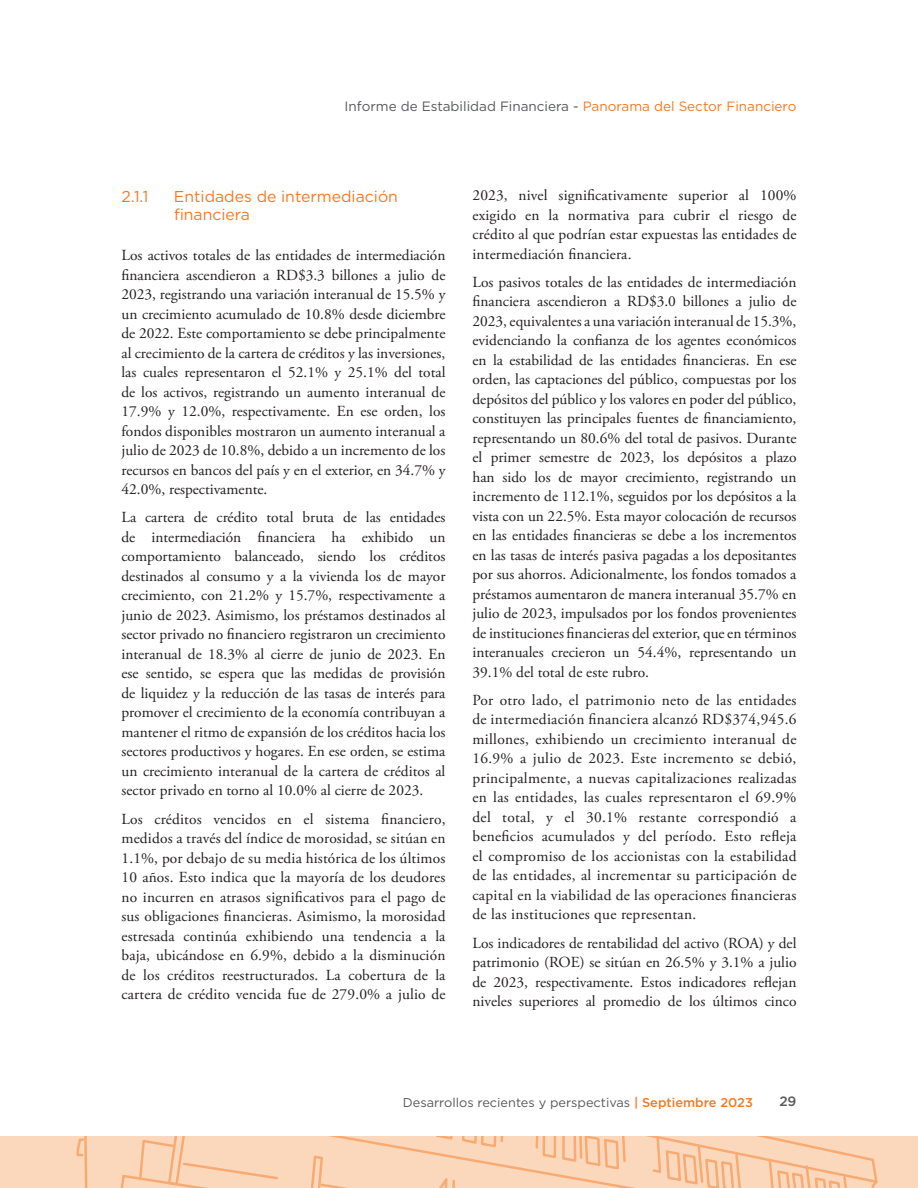
<style>
.page{position:relative;width:918px;height:1188px;background:#fff}
.page>*{position:absolute;margin:0;border:0;box-sizing:border-box;transform-origin:0 0}
.Sub_update{font:15.75px/18.9px "Gotham";color:#f47921}
.TEX{font:15.3px/19.5px "Adobe Garamond Pro";color:#231f20;text-align:justify}
.t1{font:13.5px "Gotham";color:#57585a}
.t2{font:500 13.5px "Gotham";color:#57585a}
.t3{font:12.75px "Gotham";color:#57585a}
.s1{color:#f47921}
.s2{font-weight:500;color:#f47921}
</style>
<div class="page">
<svg style="left:15px;top:1137px;width:901px;height:51px;background:#fad1b3"></svg>
<p class="t1" style="left:345px;top:98px;width:453px">Informe de Estabilidad Financiera - <span class="s1">Panorama del Sector Financiero</span></p>
<p class="Sub_update" style="left:122px;top:186px;width:28px">2.1.1</p>
<p class="Sub_update" style="left:174px;top:186px;width:225px">Entidades de intermediación financiera</p>
<p class="TEX" style="left:122px;top:246px;width:326px">Los activos totales de las entidades de intermediación financiera ascendieron a RD$3.3 billones a julio de 2023, registrando una variación interanual de 15.5% y un crecimiento acumulado de 10.8% desde diciembre de 2022. Este comportamiento se debe principalmente al crecimiento de la cartera de créditos y las inversiones, las cuales representaron el 52.1% y 25.1% del total de los activos, registrando un aumento interanual de 17.9% y 12.0%, respectivamente. En ese orden, los fondos disponibles mostraron un aumento interanual a julio de 2023 de 10.8%, debido a un incremento de los recursos en bancos del país y en el exterior, en 34.7% y 42.0%, respectivamente.</p>
<p class="TEX" style="left:122px;top:508px;width:326px">La cartera de crédito total bruta de las entidades de intermediación financiera ha exhibido un comportamiento balanceado, siendo los créditos destinados al consumo y a la vivienda los de mayor crecimiento, con 21.2% y 15.7%, respectivamente a junio de 2023. Asimismo, los préstamos destinados al sector privado no financiero registraron un crecimiento interanual de 18.3% al cierre de junio de 2023. En ese sentido, se espera que las medidas de provisión de liquidez y la reducción de las tasas de interés para promover el crecimiento de la economía contribuyan a mantener el ritmo de expansión de los créditos hacia los sectores productivos y hogares. En ese orden, se estima un crecimiento interanual de la cartera de créditos al sector privado en torno al 10.0% al cierre de 2023.</p>
<p class="TEX" style="left:122px;top:809px;width:326px">Los créditos vencidos en el sistema financiero, medidos a través del índice de morosidad, se sitúan en 1.1%, por debajo de su media histórica de los últimos 10 años. Esto indica que la mayoría de los deudores no incurren en atrasos significativos para el pago de sus obligaciones financieras. Asimismo, la morosidad estresada continúa exhibiendo una tendencia a la baja, ubicándose en 6.9%, debido a la disminución de los créditos reestructurados. La cobertura de la cartera de crédito vencida fue de 279.0% a julio de</p>
<p class="TEX" style="left:472px;top:186px;width:326px">2023, nivel significativamente superior al 100% exigido en la normativa para cubrir el riesgo de crédito al que podrían estar expuestas las entidades de intermediación financiera.</p>
<p class="TEX" style="left:472px;top:273px;width:326px">Los pasivos totales de las entidades de intermediación financiera ascendieron a RD$3.0 billones a julio de 2023, equivalentes a una variación interanual de 15.3%, evidenciando la confianza de los agentes económicos en la estabilidad de las entidades financieras. En ese orden, las captaciones del público, compuestas por los depósitos del público y los valores en poder del público, constituyen las principales fuentes de financiamiento, representando un 80.6% del total de pasivos. Durante el primer semestre de 2023, los depósitos a plazo han sido los de mayor crecimiento, registrando un incremento de 112.1%, seguidos por los depósitos a la vista con un 22.5%. Esta mayor colocación de recursos en las entidades financieras se debe a los incrementos en las tasas de interés pasiva pagadas a los depositantes por sus ahorros. Adicionalmente, los fondos tomados a préstamos aumentaron de manera interanual 35.7% en julio de 2023, impulsados por los fondos provenientes de instituciones financieras del exterior, que en términos interanuales crecieron un 54.4%, representando un 39.1% del total de este rubro.</p>
<p class="TEX" style="left:472px;top:691px;width:326px">Por otro lado, el patrimonio neto de las entidades de intermediación financiera alcanzó RD$374,945.6 millones, exhibiendo un crecimiento interanual de 16.9% a julio de 2023. Este incremento se debió, principalmente, a nuevas capitalizaciones realizadas en las entidades, las cuales representaron el 69.9% del total, y el 30.1% restante correspondió a beneficios acumulados y del período. Esto refleja el compromiso de los accionistas con la estabilidad de las entidades, al incrementar su participación de capital en la viabilidad de las operaciones financieras de las instituciones que representan.</p>
<p class="TEX" style="left:472px;top:934px;width:326px">Los indicadores de rentabilidad del activo (ROA) y del patrimonio (ROE) se sitúan en 26.5% y 3.1% a julio de 2023, respectivamente. Estos indicadores reflejan niveles superiores al promedio de los últimos cinco</p>
<p class="t3" style="left:403px;top:1095px;width:352px">Desarrollos recientes y perspectivas <span class="s2">| Septiembre 2023</span></p>
<p class="t2" style="left:779px;top:1093px;width:19px">29</p>
</div>
